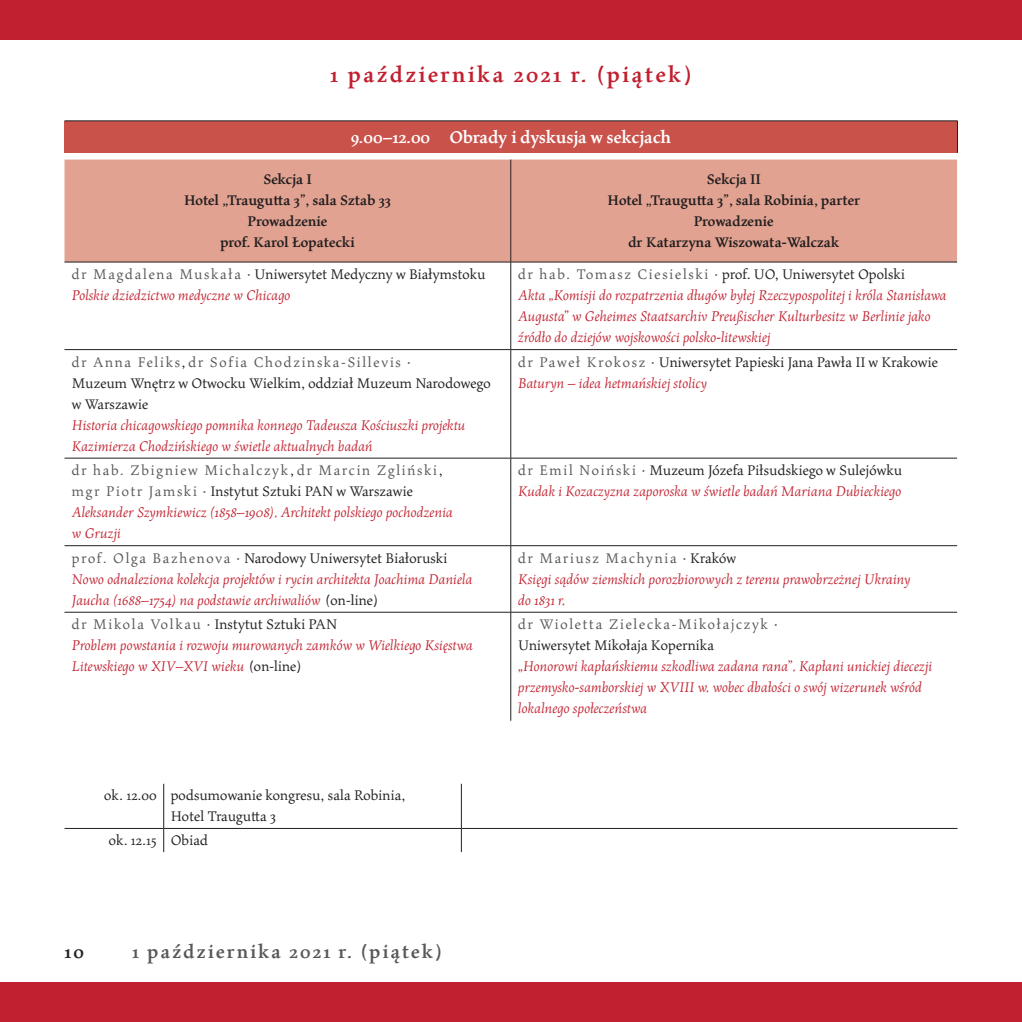
<style>
.page{position:relative;width:1022px;height:1022px;background:#fff}
.page>*{position:absolute;margin:0;border:0;box-sizing:border-box;transform-origin:0 0}
.t1{font:700 24.5px "Maiola";letter-spacing:.1em;color:#c0202f}
.t2{font:700 21px "Maiola";letter-spacing:.1em;color:#57585a}
.t3{font:700 21px "Maiola";color:#231f20}
.t4{font:700 19.25px "Maiola";color:#fff}
.t5{font:italic 15.75px/21px "Maiola";color:#c0202f}
.t6{font:15.75px/21px "Maiola";color:#231f20}
.t7{font:700 15.75px/21px "Maiola";color:#231f20;text-align:center}
.t8{font:15.75px/21px "Maiola";letter-spacing:.035em;color:#57585a}
.s1{font-style:normal;color:#57585a}
.s2{font-style:normal;color:#231f20}
.s3{color:#57585a}
.s4{font-style:italic;color:#c0202f}
.s5{color:#231f20}
</style>
<div class="page">
<div style="left:0;top:0;width:1007px;height:40px;background:#c0202f"></div>
<div style="left:1007px;top:0;width:15px;height:40px;background:#c0202f"></div>
<div style="left:0;top:982px;width:1007px;height:40px;background:#c0202f"></div>
<div style="left:1007px;top:982px;width:15px;height:40px;background:#c0202f"></div>
<div style="left:64px;top:121px;width:893px;height:32px;background:#c9524a"></div>
<hr style="left:64px;top:121px;width:894px;height:1px;background:#231f20">
<hr style="left:957px;top:121px;width:1px;height:32px;background:#231f20">
<div style="left:64px;top:160px;width:893px;height:102px;background:#e2a291"></div>
<hr style="left:510px;top:160px;width:1px;height:102px;background:#231f20">
<hr style="left:64px;top:262px;width:447px;height:1px;background:#231f20">
<hr style="left:511px;top:262px;width:446px;height:1px;background:#231f20">
<hr style="left:510px;top:262px;width:1px;height:87px;background:#231f20">
<hr style="left:64px;top:349px;width:447px;height:1px;background:#231f20">
<hr style="left:64px;top:458px;width:447px;height:1px;background:#231f20">
<hr style="left:64px;top:545px;width:447px;height:1px;background:#231f20">
<hr style="left:64px;top:612px;width:447px;height:1px;background:#231f20">
<hr style="left:510px;top:612px;width:1px;height:109px;background:#231f20">
<hr style="left:511px;top:349px;width:446px;height:1px;background:#231f20">
<hr style="left:510px;top:350px;width:1px;height:108px;background:#231f20">
<hr style="left:511px;top:458px;width:446px;height:1px;background:#231f20">
<hr style="left:510px;top:458px;width:1px;height:87px;background:#231f20">
<hr style="left:511px;top:545px;width:446px;height:1px;background:#231f20">
<hr style="left:510px;top:546px;width:1px;height:66px;background:#231f20">
<hr style="left:511px;top:612px;width:446px;height:1px;background:#231f20">
<hr style="left:163px;top:784px;width:1px;height:44px;background:#231f20">
<hr style="left:461px;top:784px;width:1px;height:44px;background:#231f20">
<hr style="left:64px;top:828px;width:100px;height:1px;background:#231f20">
<hr style="left:164px;top:828px;width:297px;height:1px;background:#231f20">
<svg style="left:163px;top:829px;width:1px;height:23px"></svg>
<hr style="left:461px;top:828px;width:496px;height:1px;background:#231f20">
<svg style="left:461px;top:829px;width:1px;height:23px"></svg>
<h1 class="t1" style="left:330px;top:57px;width:363px">1 października 2021 r. (piątek)</h1>
<p class="t4" style="left:351px;top:123px;width:322px">9.00–12.00 Obrady i dyskusja w sekcjach</p>
<p class="t7" style="left:184px;top:168px;width:209px">Sekcja I<br>Hotel „Traugutta 3”, sala Sztab 33<br>Prowadzenie<br>prof. Karol Łopatecki</p>
<p class="t7" style="left:607px;top:168px;width:254px">Sekcja II<br>Hotel „Traugutta 3”, sala Robinia, parter<br>Prowadzenie<br>dr Katarzyna Wiszowata-Walczak</p>
<p class="t5" style="left:72px;top:264px;width:415px"><span class="s1">dr Magdalena Muskała</span> <span class="s2">· Uniwersytet Medyczny w Białymstoku<br></span>Polskie dziedzictwo medyczne w Chicago</p>
<p class="t5" style="left:518px;top:264px;width:430px"><span class="s1">dr hab. Tomasz Ciesielski</span> <span class="s2">· prof. UO, Uniwersytet Opolski<br></span>Akta „Komisji do rozpatrzenia długów byłej Rzeczypospolitej i króla Stanisława Augusta” w Geheimes Staatsarchiv Preußischer Kulturbesitz w Berlinie jako źródło do dziejów wojskowości polsko-litewskiej</p>
<p class="t6" style="left:72px;top:351px;width:420px"><span class="s3">dr Anna Feliks</span>, <span class="s3">dr Sofia Chodzinska-Sillevis</span> ·<br>Muzeum Wnętrz w Otwocku Wielkim, oddział Muzeum Narodowego w Warszawie</p>
<p class="t5" style="left:72px;top:414px;width:395px">Historia chicagowskiego pomnika konnego Tadeusza Kościuszki projektu<br>Kazimierza Chodzińskiego w świetle aktualnych badań</p>
<p class="t6" style="left:518px;top:351px;width:421px"><span class="s3">dr Paweł Krokosz</span> · Uniwersytet Papieski Jana Pawła II w Krakowie<br><span class="s4">Baturyn – idea hetmańskiej stolicy</span></p>
<p class="t5" style="left:72px;top:460px;width:383px"><span class="s1">dr hab. Zbigniew Michalczyk</span><span class="s2">,</span> <span class="s1">dr Marcin Zgliński</span><span class="s2">, </span><span class="s1">mgr Piotr Jamski</span> <span class="s2">· Instytut Sztuki PAN w Warszawie </span>Aleksander Szymkiewicz (1858–1908). Architekt polskiego pochodzenia w Gruzji</p>
<p class="t5" style="left:518px;top:460px;width:386px"><span class="s1">dr Emil Noiński</span> <span class="s2">· Muzeum Józefa Piłsudskiego w Sulejówku<br></span>Kudak i Kozaczyzna zaporoska w świetle badań Mariana Dubieckiego</p>
<p class="t5" style="left:72px;top:547px;width:402px"><span class="s1">prof. Olga Bazhenova</span> <span class="s2">· Narodowy Uniwersytet Białoruski<br></span>Nowo odnaleziona kolekcja projektów i rycin architekta Joachima Daniela<br>Jaucha (1688–1754) na podstawie archiwaliów <span class="s2">(on-line)</span></p>
<p class="t5" style="left:518px;top:547px;width:394px"><span class="s1">dr Mariusz Machynia</span> <span class="s2">· Kraków<br></span>Księgi sądów ziemskich porozbiorowych z terenu prawobrzeżnej Ukrainy do 1831 r.</p>
<p class="t5" style="left:72px;top:614px;width:403px"><span class="s1">dr Mikola Volkau</span> <span class="s2">· Instytut Sztuki PAN<br></span>Problem powstania i rozwoju murowanych zamków w Wielkiego Księstwa<br>Litewskiego w XIV–XVI wieku <span class="s2">(on-line)</span></p>
<p class="t8" style="left:518px;top:613px;width:261px">dr Wioletta Zielecka-Mikołajczyk <span class="s5">·<br>Uniwersytet Mikołaja Kopernika</span></p>
<p class="t5" style="left:518px;top:656px;width:416px">„Honorowi kapłańskiemu szkodliwa zadana rana”. Kapłani unickiej diecezji przemysko-samborskiej w XVIII w. wobec dbałości o swój wizerunek wśród lokalnego społeczeństwa</p>
<p class="t6" style="left:171px;top:785px;width:236px;text-indent:-66px">ok. 12.00 podsumowanie kongresu, sala Robinia,<br>Hotel Traugutta 3</p>
<p class="t6" style="left:109px;top:829px;width:101px">ok. 12.15 Obiad</p>
<h2 class="t3" style="left:64px;top:936px;width:21px">10</h2>
<h2 class="t2" style="left:132px;top:936px;width:311px">1 października 2021 r. (piątek)</h2>
</div>
